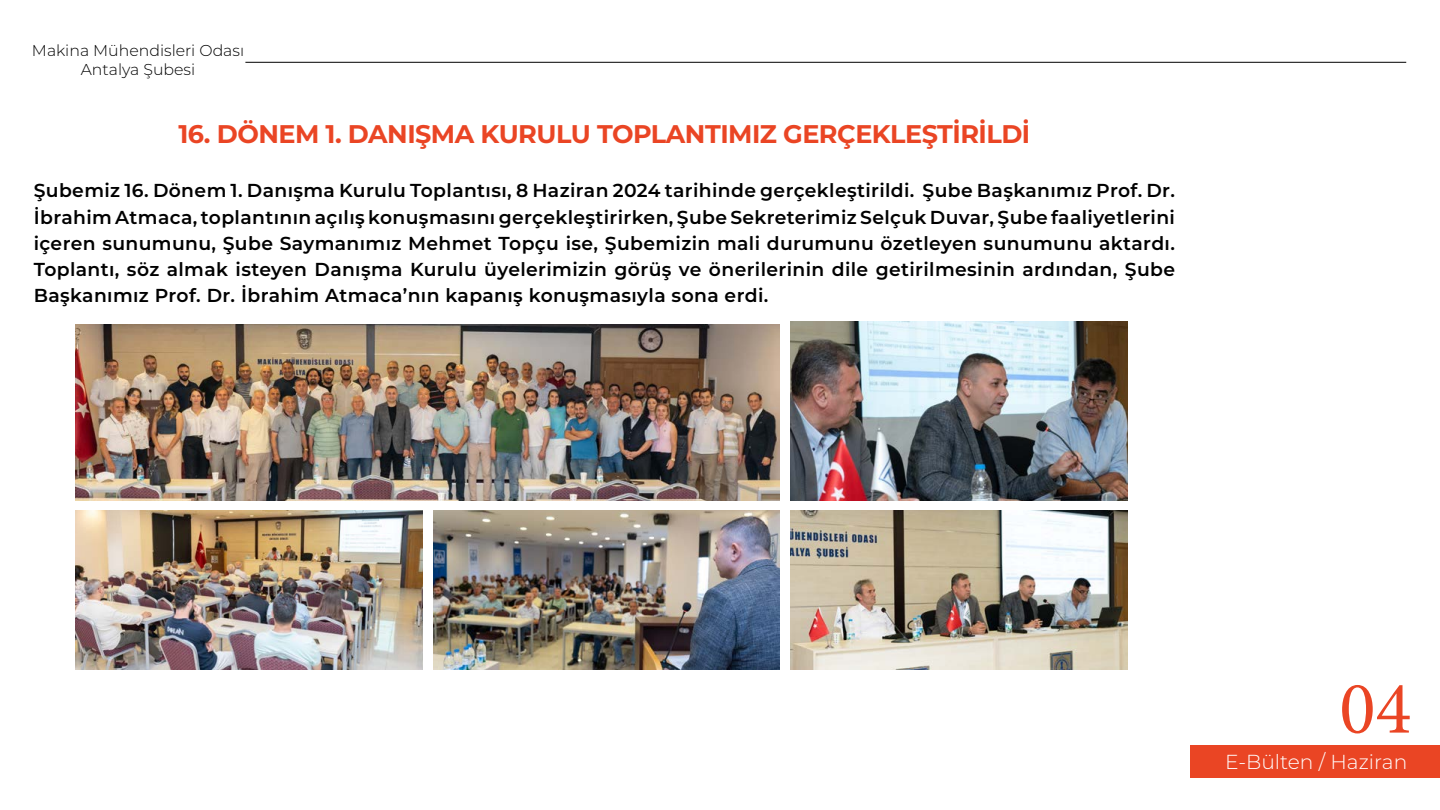
<style>
.page{position:relative;width:1440px;height:810px;background:#fff}
.page>*{position:absolute;margin:0;border:0;box-sizing:border-box;transform-origin:0 0}
.t1{font:75px "Minion Pro";color:#ea4524}
.t2{font:700 25.5px "Montserrat";letter-spacing:-.02em;color:#ea4524}
.t3{font:300 20.25px "Montserrat";color:#fff}
.t4{font:600 18.75px/26.2px "Montserrat";letter-spacing:.02em;color:#000;text-align:justify}
.t5{font:300 15.75px/18.9px "Montserrat";color:#000;text-align:center}
</style>
<div class="page">
<hr style="left:245px;top:62px;width:1161px;height:1px;background:#000">
<div style="left:1190px;top:745px;width:250px;height:33px;background:#ea4524"></div>
<img style="left:75px;top:324px;width:704px;height:177px">
<img style="left:75px;top:511px;width:348px;height:159px">
<img style="left:434px;top:511px;width:346px;height:159px">
<img style="left:790px;top:322px;width:338px;height:179px">
<img style="left:790px;top:511px;width:338px;height:159px">
<p class="t5" style="left:32px;top:40px;width:214px">Makina Mühendisleri Odası<br>Antalya Şubesi</p>
<h2 class="t2" style="left:178px;top:115px;width:853px">16. DÖNEM 1. DANIŞMA KURULU TOPLANTIMIZ GERÇEKLEŞTİRİLDİ</h2>
<p class="t4" style="left:34px;top:177px;width:1143px">Şubemiz 16. Dönem 1. Danışma Kurulu Toplantısı, 8 Haziran 2024 tarihinde gerçekleştirildi. Şube Başkanımız Prof. Dr.<br>İbrahim Atmaca, toplantının açılış konuşmasını gerçekleştirirken, Şube Sekreterimiz Selçuk Duvar, Şube faaliyetlerini içeren sunumunu, Şube Saymanımız Mehmet Topçu ise, Şubemizin mali durumunu özetleyen sunumunu aktardı.<br>Toplantı, söz almak isteyen Danışma Kurulu üyelerimizin görüş ve önerilerinin dile getirilmesinin ardından, Şube Başkanımız Prof. Dr. İbrahim Atmaca’nın kapanış konuşmasıyla sona erdi.</p>
<h1 class="t1" style="left:1340px;top:658px;width:73px">04</h1>
<p class="t3" style="left:1225px;top:748px;width:184px">E-Bülten / Haziran</p>
</div>
